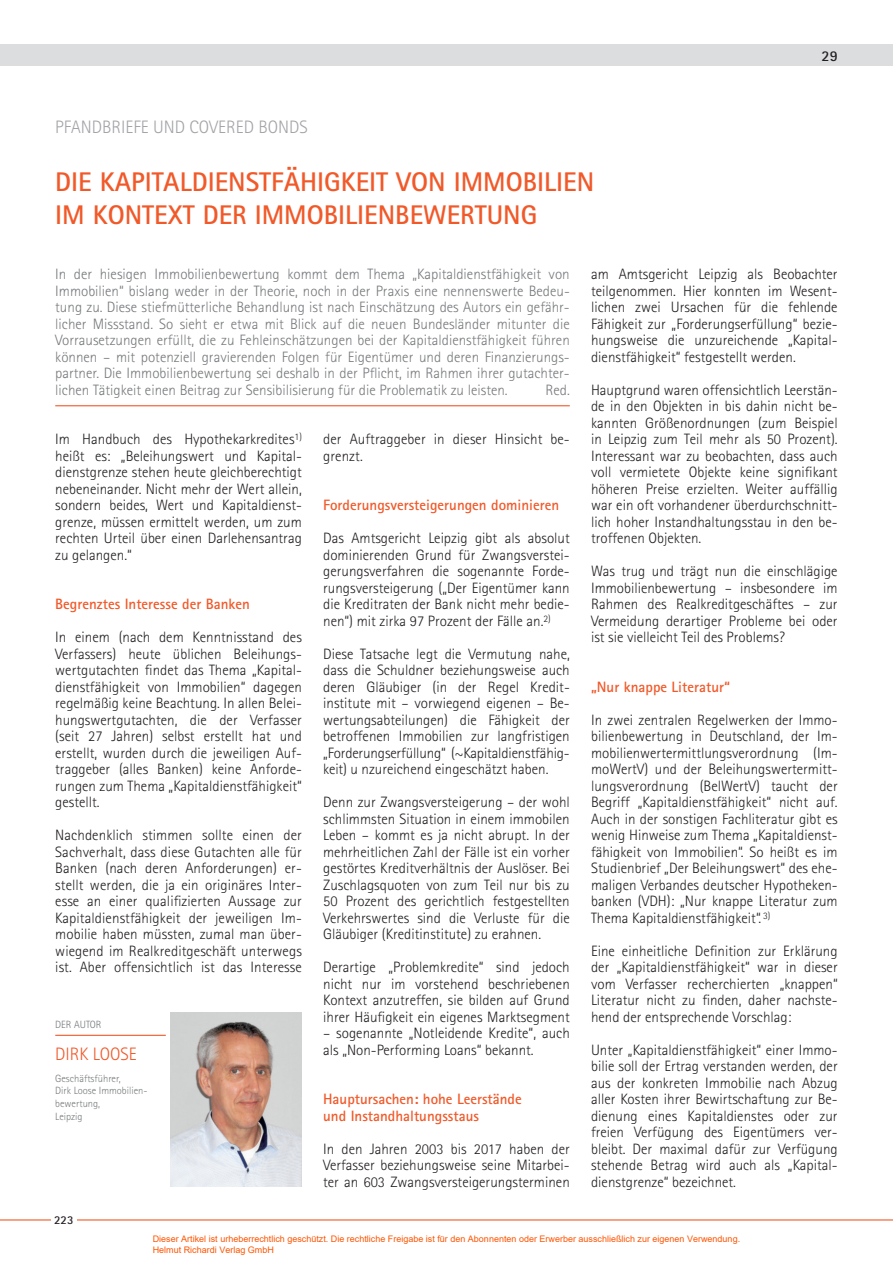
<style>
.page{position:relative;width:893px;height:1263px;background:#fff}
.page>*{position:absolute;margin:0;border:0;box-sizing:border-box;transform-origin:0 0}
.t1{font:700 27px/33px "Rotis Sans Serif";color:#f15929}
.t2{font:300 18px "Rotis Sans Serif";color:#a3a4a8}
.t3{font:300 18px "Rotis Sans Serif";color:#f15929}
.t4{font:300 15px/16.5px "Rotis Sans Serif";color:#231f20;text-align:justify}
.t5{font:300 15px/16.5px "Rotis Sans Serif";color:#76787b;text-align:justify}
.t6{font:700 15px/16.5px "Rotis Sans Serif";color:#f15929}
.t7{font:700 15px "Rotis Sans Serif";color:#231f20}
.t8{font:700 12px "Rotis Sans Serif";color:#231f20}
.t9{font:300 10.5px/12.6px "Rotis Sans Serif";color:#76787b}
.t10{font:9px/10.8px "Arial";color:#ff5400}
</style>
<div class="page">
<hr style="left:0;top:1219px;width:893px;height:1px;background:#f15929">
<div style="left:0;top:45px;width:893px;height:21px;background:#dcdddf"></div>
<div style="left:51px;top:1214px;width:26px;height:13px;background:#fff"></div>
<hr style="left:55px;top:405px;width:515px;height:1px;background:#f15929">
<img style="left:170px;top:1012px;width:132px;height:174px">
<hr style="left:55px;top:1035px;width:111px;height:1px;background:#f15929">
<p class="t2" style="left:55px;top:116px;width:254px">PFANDBRIEFE UND COVERED BONDS</p>
<h1 class="t1" style="left:55px;top:165px;width:540px">DIE KAPITALDIENSTFÄHIGKEIT VON IMMOBILIEN<br>IM KONTEXT DER IMMOBILIENBEWERTUNG</h1>
<p class="t7" style="left:822px;top:46px;width:18px">29</p>
<p class="t5" style="left:55px;top:266px;width:516px">In der hiesigen Immobilienbewertung kommt dem Thema „Kapitaldienstfähigkeit von Immobilien“ bislang weder in der Theorie, noch in der Praxis eine nennenswerte Bedeu&shy;tung zu. Diese stiefmütterliche Behandlung ist nach Einschätzung des Autors ein gefähr&shy;licher Missstand. So sieht er etwa mit Blick auf die neuen Bundesländer mitunter die Vorrausetzungen erfüllt, die zu Fehleinschätzungen bei der Kapitaldienstfähigkeit führen können – mit potenziell gravierenden Folgen für Eigentümer und deren Finanzierungs&shy;partner. Die Immobilienbewertung sei deshalb in der Pflicht, im Rahmen ihrer gutachter&shy;lichen Tätigkeit einen Beitrag zur Sensibilisierung für die Problematik zu leisten.</p>
<p class="t5" style="left:545px;top:381px;width:26px">Red.</p>
<p class="t4" style="left:55px;top:431px;width:248px">Im Handbuch des Hypothekarkredites<sup>1) </sup>heißt es: „Beleihungswert und Kapital&shy;dienstgrenze stehen heute gleichberechtigt nebeneinander. Nicht mehr der Wert allein, sondern beides, Wert und Kapitaldienst&shy;grenze, müssen ermittelt werden, um zum rechten Urteil über einen Darlehensantrag zu gelangen.“</p>
<p class="t6" style="left:55px;top:595px;width:196px">Begrenztes Interesse der Banken</p>
<p class="t4" style="left:55px;top:629px;width:248px">In einem (nach dem Kenntnisstand des Verfassers) heute üblichen Beleihungs&shy;wertgutachten findet das Thema „Kapital&shy;dienstfähigkeit von Immobilien“ dagegen regelmäßig keine Beachtung. In allen Belei&shy;hungswertgutachten, die der Verfasser (seit 27 Jahren) selbst erstellt hat und erstellt, wurden durch die jeweiligen Auf&shy;traggeber (alles Banken) keine Anforde&shy;rungen zum Thema „Kapitaldienstfähigkeit“ gestellt.</p>
<p class="t4" style="left:55px;top:827px;width:248px">Nachdenklich stimmen sollte einen der Sachverhalt, dass diese Gutachten alle für Banken (nach deren Anforderungen) er&shy;stellt werden, die ja ein originäres Inter&shy;esse an einer qualifizierten Aussage zur Kapitaldienstfähigkeit der jeweiligen Im&shy;mobilie haben müssten, zumal man über&shy;wiegend im Realkreditgeschäft unterwegs ist. Aber offensichtlich ist das Interesse</p>
<p class="t9" style="left:55px;top:1018px;width:48px">DER AUTOR</p>
<p class="t3" style="left:55px;top:1043px;width:83px">DIRK LOOSE</p>
<p class="t9" style="left:55px;top:1072px;width:94px">Geschäftsführer,<br>Dirk Loose Immobilien&shy;bewertung,<br>Leipzig</p>
<p class="t8" style="left:54px;top:1212px;width:21px">223</p>
<p class="t4" style="left:323px;top:431px;width:248px">der Auftraggeber in dieser Hinsicht be&shy;grenzt.</p>
<p class="t6" style="left:323px;top:496px;width:238px">Forderungsversteigerungen dominieren</p>
<p class="t4" style="left:323px;top:530px;width:248px">Das Amtsgericht Leipzig gibt als absolut dominierenden Grund für Zwangsverstei&shy;gerungsverfahren die sogenannte Forde&shy;rungsversteigerung („Der Eigentümer kann die Kreditraten der Bank nicht mehr bedie&shy;nen“) mit zirka 97 Prozent der Fälle an.<sup>2)</sup></p>
<p class="t4" style="left:323px;top:645px;width:248px">Diese Tatsache legt die Vermutung nahe, dass die Schuldner beziehungsweise auch deren Gläubiger (in der Regel Kredit&shy;institute mit – vorwiegend eigenen – Be&shy;wertungsabteilungen) die Fähigkeit der betroffenen Immobilien zur langfristigen „Forderungserfüllung“ (~Kapitaldienstfähig&shy;keit) u nzureichend eingeschätzt haben.</p>
<p class="t4" style="left:323px;top:794px;width:248px">Denn zur Zwangsversteigerung – der wohl schlimmsten Situation in einem immobilen Leben – kommt es ja nicht abrupt. In der mehrheitlichen Zahl der Fälle ist ein vorher gestörtes Kreditverhältnis der Auslöser. Bei Zuschlagsquoten von zum Teil nur bis zu 50 Prozent des gerichtlich festgestellten Verkehrswertes sind die Verluste für die Gläubiger (Kreditinstitute) zu erahnen.</p>
<p class="t4" style="left:323px;top:959px;width:248px">Derartige „Problemkredite“ sind jedoch nicht nur im vorstehend beschriebenen Kontext anzutreffen, sie bilden auf Grund ihrer Häufigkeit ein eigenes Marktsegment</p>
<p class="t4" style="left:323px;top:1025px;width:248px">– sogenannte „Notleidende Kredite“, auch als „Non-Performing Loans“ bekannt.</p>
<p class="t6" style="left:323px;top:1090px;width:200px">Hauptursachen: hohe Leerstände und Instandhaltungsstaus</p>
<p class="t4" style="left:323px;top:1140px;width:248px">In den Jahren 2003 bis 2017 haben der Verfasser beziehungsweise seine Mitarbei&shy;ter an 603 Zwangsversteigerungsterminen</p>
<p class="t4" style="left:591px;top:266px;width:248px">am Amtsgericht Leipzig als Beobachter teilgenommen. Hier konnten im Wesent&shy;lichen zwei Ursachen für die fehlende Fähigkeit zur „Forderungserfüllung“ bezie&shy;hungsweise die unzureichende „Kapital&shy;dienstfähigkeit“ festgestellt werden.</p>
<p class="t4" style="left:591px;top:381px;width:248px">Hauptgrund waren offensichtlich Leerstän&shy;de in den Objekten in bis dahin nicht be&shy;kannten Größenordnungen (zum Beispiel in Leipzig zum Teil mehr als 50 Prozent).<br>Interessant war zu beobachten, dass auch voll vermietete Objekte keine signifikant höheren Preise erzielten. Weiter auffällig war ein oft vorhandener überdurchschnitt&shy;lich hoher Instandhaltungsstau in den be&shy;troffenen Objekten.</p>
<p class="t4" style="left:591px;top:563px;width:248px">Was trug und trägt nun die einschlägige Immobilienbewertung – insbesondere im Rahmen des Realkreditgeschäftes – zur Vermeidung derartiger Probleme bei oder ist sie vielleicht Teil des Problems?</p>
<p class="t6" style="left:591px;top:678px;width:140px">„Nur knappe Literatur“</p>
<p class="t4" style="left:591px;top:711px;width:248px">In zwei zentralen Regelwerken der Immo&shy;bilienbewertung in Deutschland, der Im&shy;mobilienwertermittlungsverordnung (Im&shy;moWertV) und der Beleihungswertermitt&shy;lungsverordnung (BelWertV) taucht der Begriff „Kapitaldienstfähigkeit“ nicht auf.<br>Auch in der sonstigen Fachliteratur gibt es wenig Hinweise zum Thema „Kapitaldienst&shy;fähigkeit von Immobilien“. So heißt es im Studienbrief „Der Beleihungswert“ des ehe&shy;maligen Verbandes deutscher Hypotheken&shy;banken (VDH): „Nur knappe Literatur zum Thema Kapitaldienstfähigkeit“. <sup>3)</sup></p>
<p class="t4" style="left:591px;top:942px;width:248px">Eine einheitliche Definition zur Erklärung der „Kapitaldienstfähigkeit“ war in dieser vom Verfasser recherchierten „knappen“ Literatur nicht zu finden, daher nachste&shy;hend der entsprechende Vorschlag:</p>
<p class="t4" style="left:591px;top:1041px;width:248px">Unter „Kapitaldienstfähigkeit“ einer Immo&shy;bilie soll der Ertrag verstanden werden, der aus der konkreten Immobilie nach Abzug aller Kosten ihrer Bewirtschaftung zur Be&shy;dienung eines Kapitaldienstes oder zur freien Verfügung des Eigentümers ver&shy;bleibt. Der maximal dafür zur Verfügung stehende Betrag wird auch als „Kapital&shy;dienstgrenze“ bezeichnet.</p>
<p class="t10" style="left:153px;top:1233px;width:589px">Dieser Artikel ist urheberrechtlich geschützt. Die rechtliche Freigabe ist für den Abonnenten oder Erwerber ausschließlich zur eigenen Verwendung.<br>Helmut Richardi Verlag GmbH</p>
</div>
